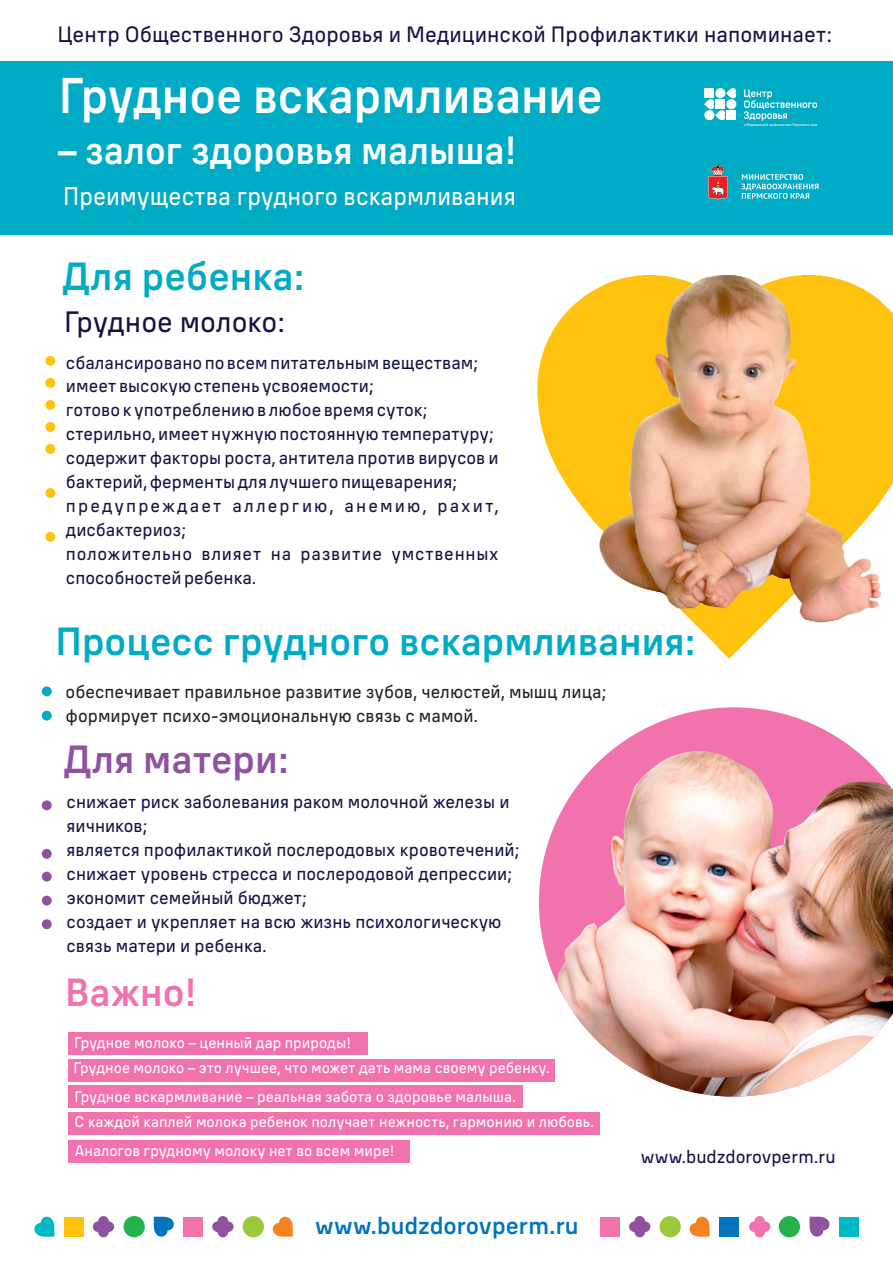
<style>
.page{position:relative;width:893px;height:1263px;background:#fff}
.page>*{position:absolute;margin:0;border:0;box-sizing:border-box;transform-origin:0 0}
.t1{font:500 49.95px "ALS Wagon";color:#fff;scale:.95 1}
.t2{font:500 39px "ALS Wagon";color:#00abc5}
.t3{font:500 39px "ALS Wagon";color:#fff;scale:.95 1}
.t4{font:500 39px "ALS Wagon";color:#8f52a1}
.t5{font:500 39px "ALS Wagon";color:#f172ac}
.t6{font:29.25px "ALS Wagon";color:#101345}
.t7{font:25.5px "ALS Wagon";color:#fff;scale:.95 1}
.t8{font:500 23.7px "ALS Wagon";color:#0074bc}
.t9{font:22.05px "ALS Wagon";color:#101345}
.t10{font:18.15px "ALS Wagon";color:#101345}
.t11{font:18px/23.9px "ALS Wagon";color:#101345}
.t12{font:18px/23.9px "ALS Wagon";color:#231f20}
.t13{font:15.15px/25.3px "ALS Wagon";color:#fff}
</style>
<div class="page">
<svg style="left:539px;top:707px;width:316px;height:375px"></svg>
<div style="left:0;top:0;width:893px;height:234px;background:#00abc5"></div>
<div style="left:0;top:0;width:893px;height:60px;background:#fff"></div>
<svg style="left:741px;top:174px;width:77px;height:25px"></svg>
<svg style="left:708px;top:164px;width:19px;height:36px"></svg>
<div style="left:45px;top:356px;width:10px;height:10px;background:#fec20f;border-radius:50%"></div>
<div style="left:45px;top:444px;width:10px;height:10px;background:#fec20f;border-radius:50%"></div>
<div style="left:45px;top:400px;width:10px;height:10px;background:#fec20f;border-radius:50%"></div>
<div style="left:45px;top:488px;width:10px;height:10px;background:#fec20f;border-radius:50%"></div>
<div style="left:45px;top:378px;width:10px;height:10px;background:#fec20f;border-radius:50%"></div>
<div style="left:45px;top:532px;width:10px;height:10px;background:#fec20f;border-radius:50%"></div>
<div style="left:42px;top:686px;width:10px;height:10px;background:#00abc5;border-radius:50%"></div>
<div style="left:42px;top:800px;width:10px;height:10px;background:#8f52a1;border-radius:50%"></div>
<div style="left:42px;top:711px;width:10px;height:9px;background:#00abc5;border-radius:50%"></div>
<div style="left:42px;top:849px;width:10px;height:10px;background:#8f52a1;border-radius:50%"></div>
<div style="left:42px;top:872px;width:10px;height:9px;background:#8f52a1;border-radius:50%"></div>
<div style="left:42px;top:896px;width:10px;height:9px;background:#8f52a1;border-radius:50%"></div>
<div style="left:42px;top:919px;width:10px;height:10px;background:#8f52a1;border-radius:50%"></div>
<div style="left:45px;top:422px;width:10px;height:10px;background:#fec20f;border-radius:50%"></div>
<svg style="left:744px;top:90px;width:73px;height:36px"></svg>
<svg style="left:704px;top:88px;width:32px;height:32px"></svg>
<div style="left:705px;top:89px;width:9px;height:9px;background:#fff"></div>
<svg style="left:537px;top:287px;width:356px;height:372px"></svg>
<img style="left:599px;top:275px;width:282px;height:372px">
<img style="left:557px;top:750px;width:336px;height:347px">
<div style="left:68px;top:1032px;width:300px;height:22px;background:#f172ac"></div>
<div style="left:68px;top:1059px;width:486px;height:22px;background:#f172ac"></div>
<div style="left:68px;top:1085px;width:455px;height:23px;background:#f172ac"></div>
<div style="left:68px;top:1112px;width:531px;height:22px;background:#f172ac"></div>
<div style="left:68px;top:1140px;width:341px;height:23px;background:#f172ac"></div>
<div style="left:64px;top:1217px;width:19px;height:19px;background:#fec20f"></div>
<svg style="left:34px;top:1216px;width:20px;height:21px"></svg>
<div style="left:124px;top:1216px;width:21px;height:21px;background:#23b24b;border-radius:50%"></div>
<div style="left:243px;top:1216px;width:21px;height:21px;background:#9aca3b;border-radius:50%"></div>
<svg style="left:272px;top:1216px;width:21px;height:21px"></svg>
<div style="left:184px;top:1217px;width:19px;height:19px;background:#f172ac"></div>
<svg style="left:212px;top:1216px;width:22px;height:21px"></svg>
<svg style="left:154px;top:1217px;width:20px;height:20px"></svg>
<svg style="left:93px;top:1216px;width:21px;height:21px"></svg>
<div style="left:839px;top:1217px;width:20px;height:19px;background:#00b7c6"></div>
<div style="left:779px;top:1216px;width:21px;height:21px;background:#23b24b;border-radius:50%"></div>
<svg style="left:749px;top:1216px;width:21px;height:21px"></svg>
<svg style="left:809px;top:1217px;width:21px;height:20px"></svg>
<div style="left:660px;top:1216px;width:21px;height:21px;background:#9aca3b;border-radius:50%"></div>
<svg style="left:689px;top:1216px;width:21px;height:21px"></svg>
<div style="left:720px;top:1217px;width:19px;height:19px;background:#0074bc"></div>
<div style="left:601px;top:1217px;width:19px;height:19px;background:#f172ac"></div>
<svg style="left:629px;top:1216px;width:21px;height:21px"></svg>
<p class="t9" style="left:57px;top:26px;width:776px">Центр Общественного Здоровья и Медицинской Профилактики напоминает:</p>
<h1 class="t1" style="left:59px;top:77px;width:574px">Грудное вскармливание</h1>
<h2 class="t3" style="left:58px;top:135px;width:484px">– залог здоровья малыша!</h2>
<h3 class="t7" style="left:63px;top:186px;width:478px">Преимущества грудного вскармливания</h3>
<h2 class="t2" style="left:63px;top:262px;width:243px">Для ребенка:</h2>
<h3 class="t6" style="left:64px;top:310px;width:222px">Грудное молоко:</h3>
<p class="t11" style="left:66px;top:353px;width:435px">сбалансировано по всем питательным веществам; имеет высокую степень усвояемости;<br>готово к употреблению в любое время суток; стерильно,имеет нужную постоянную температуру; содержит факторы роста, антитела против вирусов и бактерий,ферменты для лучшего пищеварения; предупреждает аллергию, анемию, рахит, дисбактериоз;<br>положительно влияет на развитие умственных способностей ребенка.</p>
<h2 class="t2" style="left:55px;top:627px;width:642px">Процесс грудного вскармливания:</h2>
<p class="t12" style="left:66px;top:682px;width:542px">обеспечивает правильное развитие зубов, челюстей, мышц лица; формирует психо-эмоциональную связь с мамой.</p>
<h2 class="t4" style="left:64px;top:744px;width:226px">Для матери:</h2>
<p class="t11" style="left:67px;top:793px;width:455px">снижает риск заболевания раком молочной железы и яичников;<br>является профилактикой послеродовых кровотечений; снижает уровень стресса и послеродовой депрессии; экономит семейный бюджет;<br>создает и укрепляет на всю жизнь психологическую связь матери и ребенка.</p>
<h2 class="t5" style="left:65px;top:978px;width:133px">Важно!</h2>
<p class="t13" style="left:74px;top:1032px;width:478px">Грудное молоко – ценный дар природы!<br>Грудное молоко – это лучшее, что может дать мама своему ребенку.</p>
<p class="t13" style="left:74px;top:1086px;width:521px">Грудное вскармливание – реальная забота о здоровье малыша.<br>С каждой каплей молока ребенок получает нежность, гармонию и любовь.</p>
<p class="t13" style="left:75px;top:1140px;width:321px">Аналогов грудному молоку нет во всем мире!</p>
<p class="t10" style="left:641px;top:1149px;width:196px">www.budzdorovperm.ru</p>
<h3 class="t8" style="left:315px;top:1216px;width:265px">www.budzdorovperm.ru</h3>
</div>
